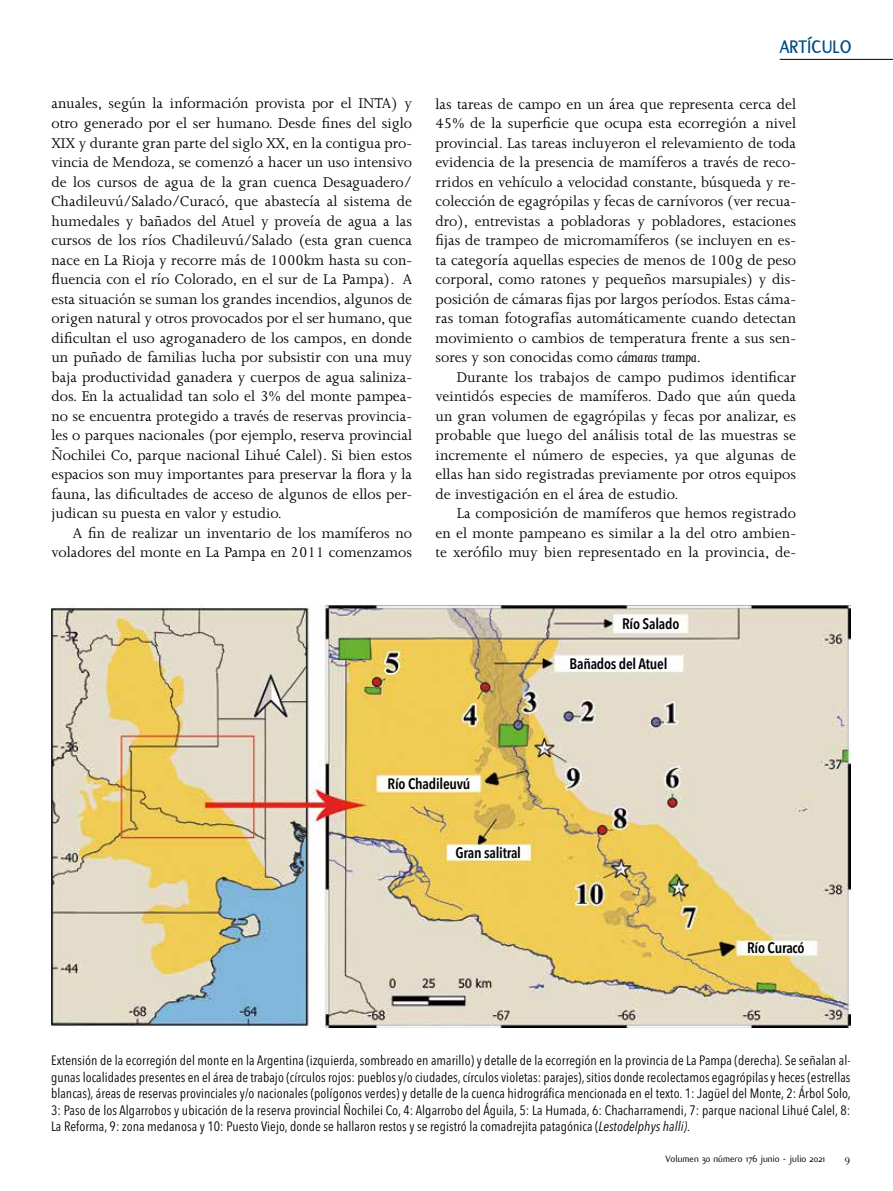
<style>
.page{position:relative;width:893px;height:1191px;background:#fff}
.page>*{position:absolute;margin:0;border:0;box-sizing:border-box;transform-origin:0 0}
.t1{font:700 19.5px "Flux";letter-spacing:.01em;color:#004d83;scale:.95 1}
.t2{font:16.2px/19.5px "Joanna MT Std";color:#000;text-align:justify}
.t3{font:600 condensed 15px "Avenir Next LT Pro";letter-spacing:-.015em;color:#000}
.t4{font:condensed 13.5px/16.5px "Avenir Next LT Pro";letter-spacing:.005em;color:#000;text-align:justify}
.t5{font:11.25px "Filosofia";color:#000}
.t6{font:10.2px "Flux";color:#000}
.s1{font-style:italic}
</style>
<div class="page">
<img style="left:52px;top:605px;width:798px;height:423px">
<hr style="left:780px;top:59px;width:113px;height:1px;background:#000">
<p class="t2" style="left:52px;top:94px;width:362px">anuales, según la información provista por el INTA) y otro generado por el ser humano. Desde fines del siglo XIX y durante gran parte del siglo XX, en la contigua pro&shy;vincia de Mendoza, se comenzó a hacer un uso intensivo de los cursos de agua de la gran cuenca Desaguadero/ Chadileuvú/Salado/Curacó, que abastecía al sistema de humedales y bañados del Atuel y proveía de agua a las cursos de los ríos Chadileuvú/Salado (esta gran cuenca nace en La Rioja y recorre más de 1000km hasta su con&shy;fluencia con el río Colorado, en el sur de La Pampa). A esta situación se suman los grandes incendios, algunos de origen natural y otros provocados por el ser humano, que dificultan el uso agroganadero de los campos, en donde un puñado de familias lucha por subsistir con una muy baja productividad ganadera y cuerpos de agua saliniza&shy;dos. En la actualidad tan solo el 3% del monte pampea&shy;no se encuentra protegido a través de reservas provincia&shy;les o parques nacionales (por ejemplo, reserva provincial Ñochilei Co, parque nacional Lihué Calel). Si bien estos espacios son muy importantes para preservar la flora y la fauna, las dificultades de acceso de algunos de ellos per&shy;judican su puesta en valor y estudio.</p>
<p class="t2" style="left:52px;top:523px;width:362px;text-align:right">A fin de realizar un inventario de los mamíferos no voladores del monte en La Pampa en 2011 comenzamos</p>
<p class="t1" style="left:780px;top:36px;width:77px">ARTÍCULO</p>
<p class="t2" style="left:435px;top:94px;width:362px">las tareas de campo en un área que representa cerca del 45% de la superficie que ocupa esta ecorregión a nivel provincial. Las tareas incluyeron el relevamiento de toda evidencia de la presencia de mamíferos a través de reco&shy;rridos en vehículo a velocidad constante, búsqueda y re&shy;colección de egagrópilas y fecas de carnívoros (ver recua&shy;dro), entrevistas a pobladoras y pobladores, estaciones fijas de trampeo de micromamíferos (se incluyen en es&shy;ta categoría aquellas especies de menos de 100g de peso corporal, como ratones y pequeños marsupiales) y dis&shy;posición de cámaras fijas por largos períodos. Estas cáma&shy;ras toman fotografías automáticamente cuando detectan movimiento o cambios de temperatura frente a sus sen&shy;sores y son conocidas como <span class="s1">cámaras trampa</span>.</p>
<p class="t2" style="left:435px;top:367px;width:362px;text-indent:21px">Durante los trabajos de campo pudimos identificar veintidós especies de mamíferos. Dado que aún queda un gran volumen de egagrópilas y fecas por analizar, es probable que luego del análisis total de las muestras se incremente el número de especies, ya que algunas de ellas han sido registradas previamente por otros equipos de investigación en el área de estudio.</p>
<p class="t2" style="left:435px;top:504px;width:362px;text-indent:21px">La composición de mamíferos que hemos registrado en el monte pampeano es similar a la del otro ambien&shy;te xerófilo muy bien representado en la provincia, de-</p>
<p class="t3" style="left:622px;top:614px;width:59px">Río Salado</p>
<p class="t3" style="left:569px;top:654px;width:99px">Bañados del Atuel</p>
<p class="t3" style="left:388px;top:774px;width:84px">Río Chadileuvú</p>
<p class="t3" style="left:456px;top:843px;width:67px">Gran salitral</p>
<p class="t3" style="left:747px;top:938px;width:59px">Río Curacó</p>
<p class="t4" style="left:51px;top:1052px;width:801px">Extensión de la ecorregión del monte en la Argentina (izquierda, sombreado en amarillo) y detalle de la ecorregión en la provincia de La Pampa (derecha). Se señalan al&shy;gunas localidades presentes en el área de trabajo (círculos rojos: pueblos y/o ciudades, círculos violetas: parajes), sitios donde recolectamos egagrópilas y heces (estrellas blancas), áreas de reservas provinciales y/o nacionales (polígonos verdes) y detalle de la cuenca hidrográfica mencionada en el texto. 1: Jagüel del Monte, 2: Árbol Solo, 3: Paso de los Algarrobos y ubicación de la reserva provincial Ñochilei Co, 4: Algarrobo del Águila, 5: La Humada, 6: Chacharramendi, 7: parque nacional Lihué Calel, 8:<br>La Reforma, 9: zona medanosa y 10: Puesto Viejo, donde se hallaron restos y se registró la comadrejita patagónica (<span class="s1">Lestodelphys halli)</span>.</p>
<p class="t6" style="left:665px;top:1153px;width:161px">Volumen 30 número 176 junio - julio 2021</p>
<p class="t5" style="left:845px;top:1152px;width:7px">9</p>
</div>
